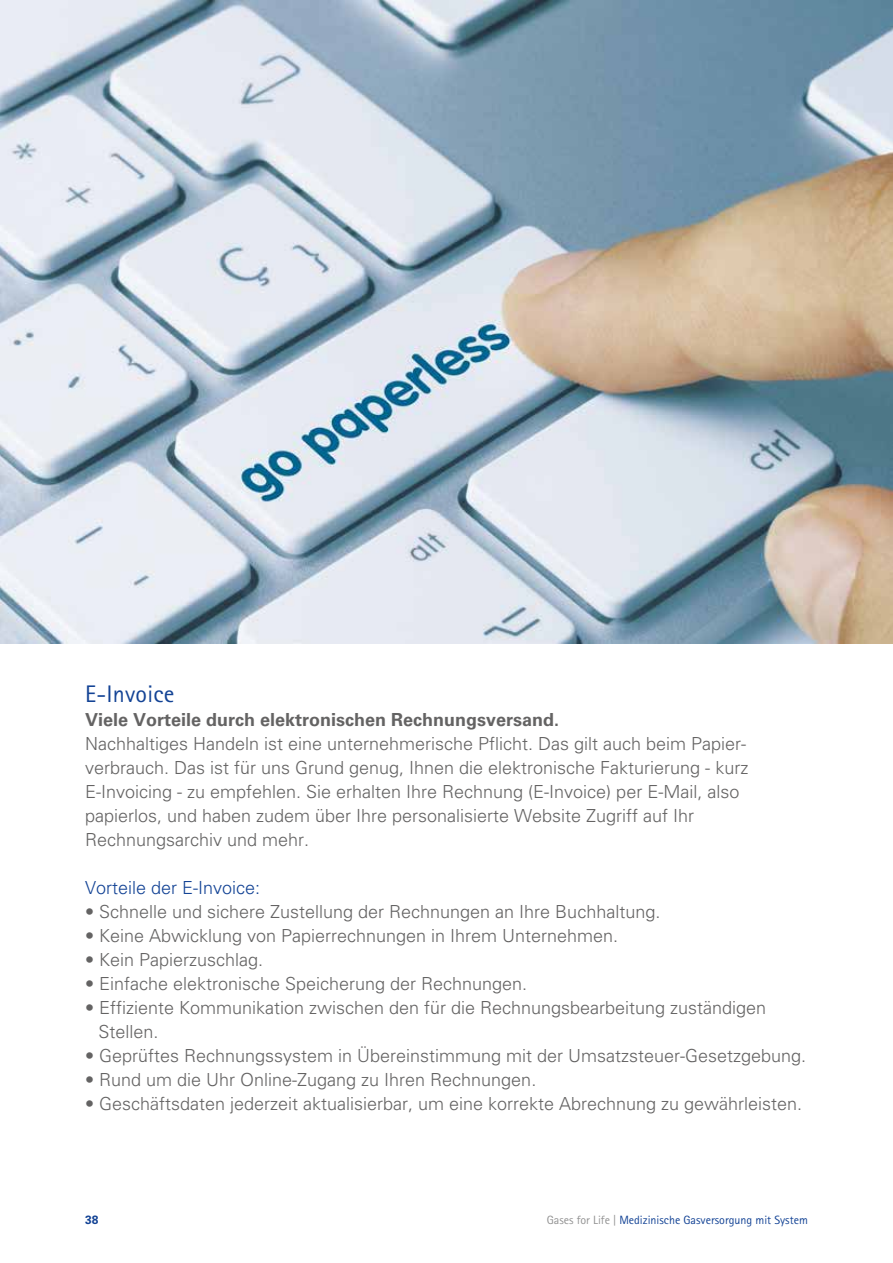
<style>
.page{position:relative;width:893px;height:1263px;background:#fff}
.page>*{position:absolute;margin:0;border:0;box-sizing:border-box;transform-origin:0 0}
.t1{font:24px "Rotis Sans Serif";letter-spacing:.01em;color:#134395}
.t2{font:300 18px/24px "Univers LTCE";color:#646363}
.t3{font:700 18px "Univers LTCE";color:#646363}
.t4{font:300 18px "Univers LTCE";color:#134395}
.t5{font:12px "Rotis Sans Serif";color:#134395}
.t6{font:700 12px "Univers LTCE";color:#134395}
.s1{color:#929292}
</style>
<div class="page">
<img style="left:0;top:0;width:893px;height:643px">
<h1 class="t1" style="left:85px;top:679px;width:91px">E-Invoice</h1>
<p class="t3" style="left:85px;top:709px;width:476px">Viele Vorteile durch elektronischen Rechnungsversand.</p>
<p class="t2" style="left:85px;top:732px;width:665px">Nachhaltiges Handeln ist eine unternehmerische Pflicht. Das gilt auch beim Papier&shy;verbrauch. Das ist für uns Grund genug, Ihnen die elektronische Fakturierung - kurz E-Invoicing - zu empfehlen. Sie erhalten Ihre Rechnung (E-Invoice) per E-Mail, also papierlos, und haben zudem über Ihre personalisierte Website Zugriff auf Ihr Rechnungsarchiv und mehr.</p>
<p class="t4" style="left:85px;top:877px;width:177px">Vorteile der E-Invoice:</p>
<p class="t2" style="left:85px;top:900px;width:577px">• Schnelle und sichere Zustellung der Rechnungen an Ihre Buchhaltung.</p>
<p class="t2" style="left:85px;top:924px;width:535px">• Keine Abwicklung von Papierrechnungen in Ihrem Unternehmen.</p>
<p class="t2" style="left:85px;top:948px;width:180px">• Kein Papierzuschlag.</p>
<p class="t2" style="left:85px;top:972px;width:444px">• Einfache elektronische Speicherung der Rechnungen.</p>
<p class="t2" style="left:98px;top:996px;width:669px;text-indent:-13px">• Effiziente Kommunikation zwischen den für die Rechnungsbearbeitung zuständigen<br>Stellen.</p>
<p class="t2" style="left:85px;top:1044px;width:723px">• Geprüftes Rechnungssystem in Übereinstimmung mit der Umsatzsteuer-Gesetzgebung.</p>
<p class="t2" style="left:85px;top:1068px;width:453px">• Rund um die Uhr Online-Zugang zu Ihren Rechnungen.</p>
<p class="t2" style="left:85px;top:1092px;width:719px">• Geschäftsdaten jederzeit aktualisierbar, um eine korrekte Abrechnung zu gewährleisten.</p>
<p class="t6" style="left:85px;top:1213px;width:15px">38</p>
<p class="t5" style="left:547px;top:1213px;width:263px"><span class="s1">Gases for Life |</span> Medizinische Gasversorgung mit System</p>
</div>
